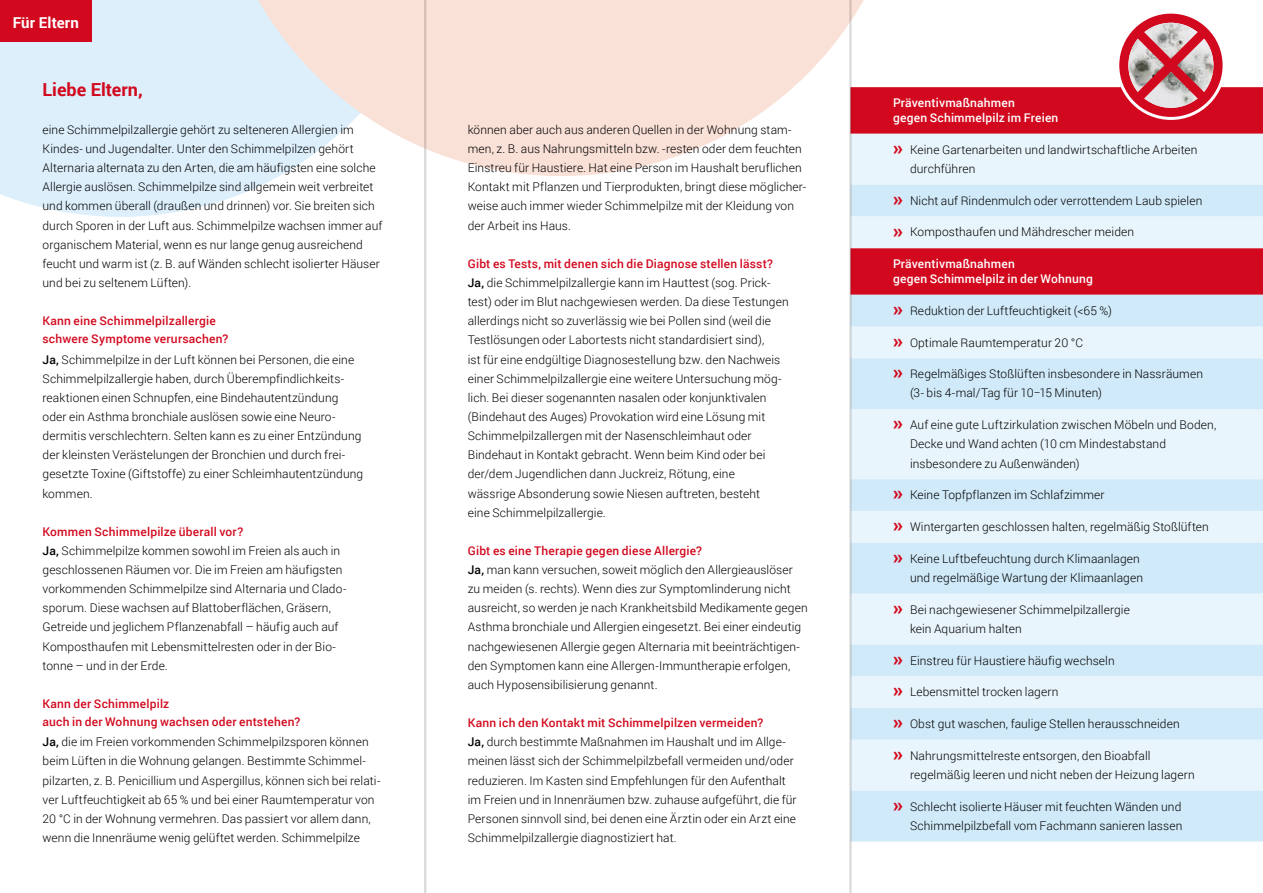
<style>
.page{position:relative;width:1263px;height:893px;background:#fff}
.page>*{position:absolute;margin:0;border:0;box-sizing:border-box;transform-origin:0 0}
.Headline_12_pt{font:700 18px "Roboto";color:#d2091e}
.Titel_Headline{font:700 15px "Roboto";letter-spacing:.005em;color:#fff}
.Lauftext_-_8_pt{font:300 12px/19.2px "Roboto";letter-spacing:.01em;color:#000}
.Zwischenhead{font:500 12px/18px "Roboto";letter-spacing:.015em;color:#d2091e}
.Lauftext_-_8_pt-2{font:500 12px/14.9px "Roboto";letter-spacing:.015em;color:#fff}
.s1{font-weight:500}
.s2{font-weight:900;font-size:19.5px;color:#d2091e}
</style>
<div class="page">
<div style="left:0;top:0;width:279px;height:217px;background:#ddeffb"></div>
<div style="left:0;top:0;width:92px;height:41px;background:#d2091e"></div>
<svg style="left:213px;top:0;width:651px;height:176px;fill:#fae1d8"></svg>
<div style="left:852px;top:87px;width:411px;height:47px;background:#d2091e"></div>
<div style="left:852px;top:134px;width:411px;height:51px;background:#e9f5fc"></div>
<svg style="left:852px;top:185px;width:411px;height:656px;background:#dcdfea"></svg>
<svg style="left:1118px;top:12px;width:106px;height:106px"></svg>
<div style="left:1116px;top:11px;width:109px;height:109px;border:3px solid #fff;border-radius:50%"></div>
<svg style="left:1124px;top:19px;width:93px;height:93px;background:#d07981"></svg>
<hr style="left:424px;top:0;width:2px;height:893px;background:#000">
<hr style="left:849px;top:0;width:3px;height:893px;background:#000">
<p class="Titel_Headline" style="left:13px;top:13px;width:68px">Für Eltern</p>
<p class="Headline_12_pt" style="left:43px;top:77px;width:102px">Liebe Eltern,</p>
<p class="Lauftext_-_8_pt" style="left:43px;top:120px;width:341px">eine Schimmelpilzallergie gehört zu selteneren Allergien im Kindes- und Jugendalter. Unter den Schimmelpilzen gehört Alternaria alternata zu den Arten, die am häufigsten eine solche Allergie auslösen. Schimmelpilze sind allgemein weit verbreitet und kommen überall (draußen und drinnen) vor. Sie breiten sich durch Sporen in der Luft aus. Schimmelpilze wachsen immer auf organischem Material, wenn es nur lange genug ausreichend feucht und warm ist (z. B. auf Wänden schlecht isolierter Häuser und bei zu seltenem Lüften).</p>
<p class="Zwischenhead" style="left:43px;top:312px;width:187px">Kann eine Schimmelpilzallergie schwere Symptome verursachen?</p>
<p class="Lauftext_-_8_pt" style="left:43px;top:349px;width:322px"><span class="s1">Ja,</span> Schimmelpilze in der Luft können bei Personen, die eine Schimmelpilzallergie haben, durch Überempfindlichkeits&shy;reaktionen einen Schnupfen, eine Bindehautentzündung oder ein Asthma bronchiale auslösen sowie eine Neuro&shy;dermitis verschlechtern. Selten kann es zu einer Entzündung der kleinsten Verästelungen der Bronchien und durch frei&shy;gesetzte Toxine (Giftstoffe) zu einer Schleimhautentzündung kommen.</p>
<p class="Zwischenhead" style="left:43px;top:522px;width:202px">Kommen Schimmelpilze überall vor?</p>
<p class="Lauftext_-_8_pt" style="left:43px;top:541px;width:305px"><span class="s1">Ja,</span> Schimmelpilze kommen sowohl im Freien als auch in geschlossenen Räumen vor. Die im Freien am häufigsten vorkommenden Schimmelpilze sind Alternaria und Clado&shy;sporum. Diese wachsen auf Blattoberflächen, Gräsern, Getreide und jeglichem Pflanzenabfall – häufig auch auf Komposthaufen mit Lebensmittelresten oder in der Bio&shy;tonne – und in der Erde.</p>
<p class="Zwischenhead" style="left:43px;top:694px;width:259px">Kann der Schimmelpilz<br>auch in der Wohnung wachsen oder entstehen?</p>
<p class="Lauftext_-_8_pt" style="left:43px;top:732px;width:339px"><span class="s1">Ja,</span> die im Freien vorkommenden Schimmelpilzsporen können beim Lüften in die Wohnung gelangen. Bestimmte Schimmel&shy;pilzarten, z. B. Penicillium und Aspergillus, können sich bei relati&shy;ver Luftfeuchtigkeit ab 65 % und bei einer Raumtemperatur von 20 °C in der Wohnung vermehren. Das passiert vor allem dann, wenn die Innenräume wenig gelüftet werden. Schimmelpilze</p>
<p class="Lauftext_-_8_pt" style="left:468px;top:120px;width:340px">können aber auch aus anderen Quellen in der Wohnung stam&shy;men, z. B. aus Nahrungsmitteln bzw. -resten oder dem feuchten Einstreu für Haustiere. Hat eine Person im Haushalt beruflichen Kontakt mit Pflanzen und Tierprodukten, bringt diese möglicher&shy;weise auch immer wieder Schimmelpilze mit der Kleidung von der Arbeit ins Haus.</p>
<p class="Zwischenhead" style="left:468px;top:254px;width:307px">Gibt es Tests, mit denen sich die Diagnose stellen lässt?</p>
<p class="Lauftext_-_8_pt" style="left:468px;top:273px;width:322px"><span class="s1">Ja,</span> die Schimmelpilzallergie kann im Hauttest (sog. Prick&shy;test) oder im Blut nachgewiesen werden. Da diese Testungen allerdings nicht so zuverlässig wie bei Pollen sind (weil die Testlösungen oder Labortests nicht standardisiert sind),<br>ist für eine endgültige Diagnosestellung bzw. den Nachweis einer Schimmelpilzallergie eine weitere Untersuchung mög&shy;lich. Bei dieser sogenannten nasalen oder konjunktivalen (Bindehaut des Auges) Provokation wird eine Lösung mit Schimmelpilzallergen mit der Nasenschleimhaut oder Bindehaut in Kontakt gebracht. Wenn beim Kind oder bei der/dem Jugendlichen dann Juckreiz, Rötung, eine<br>wässrige Absonderung sowie Niesen auftreten, besteht<br>eine Schimmelpilzallergie.</p>
<p class="Zwischenhead" style="left:468px;top:541px;width:236px">Gibt es eine Therapie gegen diese Allergie?</p>
<p class="Lauftext_-_8_pt" style="left:468px;top:560px;width:342px"><span class="s1">Ja,</span> man kann versuchen, soweit möglich den Allergieauslöser zu meiden (s. rechts). Wenn dies zur Symptomlinderung nicht ausreicht, so werden je nach Krankheitsbild Medikamente gegen Asthma bronchiale und Allergien eingesetzt. Bei einer eindeutig nachgewiesenen Allergie gegen Alternaria mit beeinträchtigen&shy;den Symptomen kann eine Allergen-Immuntherapie erfolgen, auch Hyposensibilisierung genannt.</p>
<p class="Zwischenhead" style="left:468px;top:713px;width:297px">Kann ich den Kontakt mit Schimmelpilzen vermeiden?</p>
<p class="Lauftext_-_8_pt" style="left:468px;top:732px;width:330px"><span class="s1">Ja,</span> durch bestimmte Maßnahmen im Haushalt und im Allge&shy;meinen lässt sich der Schimmelpilzbefall vermeiden und/oder reduzieren. Im Kasten sind Empfehlungen für den Aufenthalt im Freien und in Innenräumen bzw. zuhause aufgeführt, die für Personen sinnvoll sind, bei denen eine Ärztin oder ein Arzt eine Schimmelpilzallergie diagnostiziert hat.</p>
<p class="Lauftext_-_8_pt-2" style="left:893px;top:95px;width:167px">Präventivmaßnahmen<br>gegen Schimmelpilz im Freien</p>
<p class="Lauftext_-_8_pt" style="left:910px;top:140px;width:289px;text-indent:-17px"><span class="s2">»</span> Keine Gartenarbeiten und landwirtschaftliche Arbeiten durchführen</p>
<p class="Lauftext_-_8_pt" style="left:893px;top:190px;width:311px"><span class="s2">»</span> Nicht auf Rindenmulch oder verrottendem Laub spielen</p>
<p class="Lauftext_-_8_pt" style="left:893px;top:222px;width:243px"><span class="s2">»</span> Komposthaufen und Mähdrescher meiden</p>
<p class="Lauftext_-_8_pt-2" style="left:893px;top:256px;width:201px">Präventivmaßnahmen<br>gegen Schimmelpilz in der Wohnung</p>
<p class="Lauftext_-_8_pt" style="left:893px;top:301px;width:220px"><span class="s2">»</span> Reduktion der Luftfeuchtigkeit (&lt;65 %)</p>
<p class="Lauftext_-_8_pt" style="left:893px;top:332px;width:192px"><span class="s2">»</span> Optimale Raumtemperatur 20 °C</p>
<p class="Lauftext_-_8_pt" style="left:910px;top:364px;width:295px;text-indent:-17px"><span class="s2">»</span> Regelmäßiges Stoßlüften insbesondere in Nassräumen (3- bis 4-mal/Tag für 10−15 Minuten)</p>
<p class="Lauftext_-_8_pt" style="left:910px;top:415px;width:308px;text-indent:-17px"><span class="s2">»</span> Auf eine gute Luftzirkulation zwischen Möbeln und Boden,<br>Decke und Wand achten (10 cm Mindestabstand insbesondere zu Außenwänden)</p>
<p class="Lauftext_-_8_pt" style="left:893px;top:485px;width:213px"><span class="s2">»</span> Keine Topfpflanzen im Schlafzimmer</p>
<p class="Lauftext_-_8_pt" style="left:893px;top:517px;width:317px"><span class="s2">»</span> Wintergarten geschlossen halten, regelmäßig Stoßlüften</p>
<p class="Lauftext_-_8_pt" style="left:893px;top:548px;width:252px;text-align:right"><span class="s2">»</span> Keine Luftbefeuchtung durch Klimaanlagen und regelmäßige Wartung der Klimaanlagen</p>
<p class="Lauftext_-_8_pt" style="left:910px;top:599px;width:221px;text-indent:-17px"><span class="s2">»</span> Bei nachgewiesener Schimmelpilzallergie kein Aquarium halten</p>
<p class="Lauftext_-_8_pt" style="left:893px;top:650px;width:223px"><span class="s2">»</span> Einstreu für Haustiere häufig wechseln</p>
<p class="Lauftext_-_8_pt" style="left:893px;top:682px;width:167px"><span class="s2">»</span> Lebensmittel trocken lagern</p>
<p class="Lauftext_-_8_pt" style="left:893px;top:714px;width:288px"><span class="s2">»</span> Obst gut waschen, faulige Stellen herausschneiden</p>
<p class="Lauftext_-_8_pt" style="left:910px;top:745px;width:286px;text-indent:-17px"><span class="s2">»</span> Nahrungsmittelreste entsorgen, den Bioabfall regelmäßig leeren und nicht neben der Heizung lagern</p>
<p class="Lauftext_-_8_pt" style="left:893px;top:796px;width:291px;text-align:right"><span class="s2">»</span> Schlecht isolierte Häuser mit feuchten Wänden und<br>Schimmelpilzbefall vom Fachmann sanieren lassen</p>
</div>
